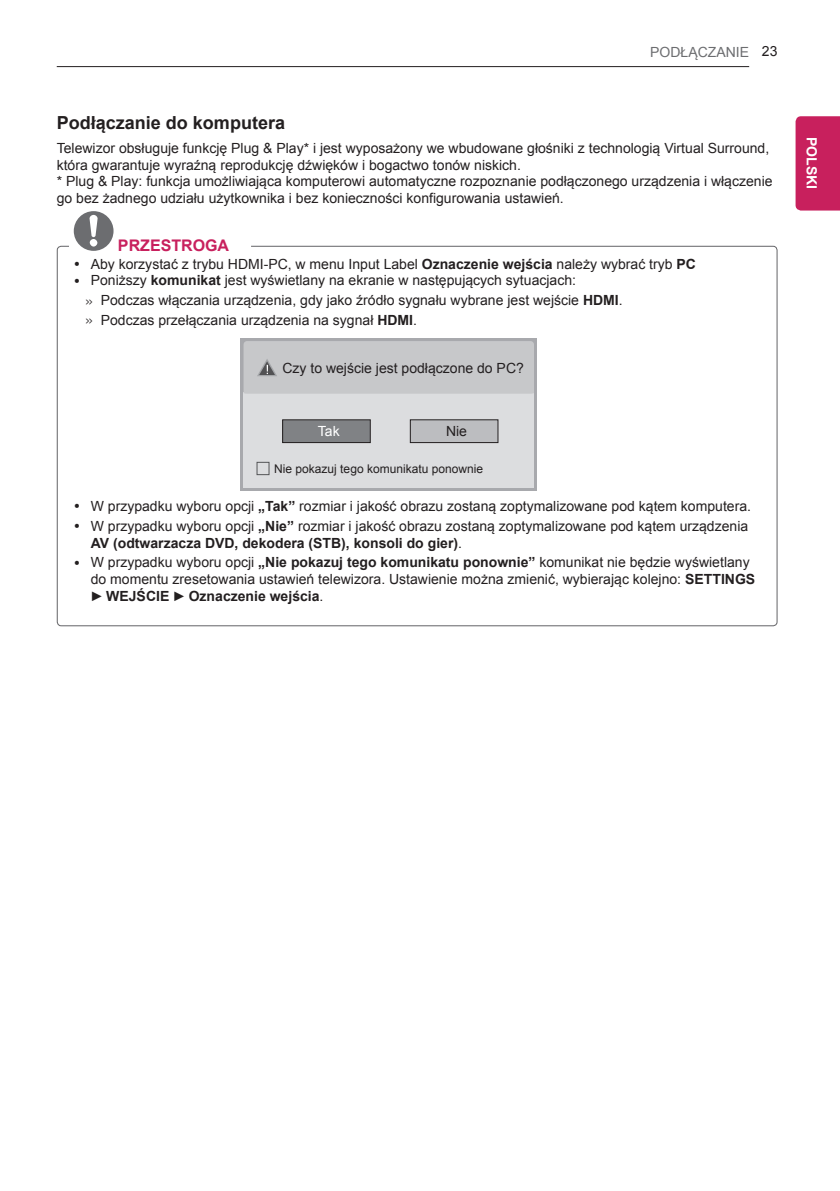
<style>
.page{position:relative;width:840px;height:1191px;background:#fff}
.page>*{position:absolute;margin:0;border:0;box-sizing:border-box;transform-origin:0 0}
._3rd_Title{font:700 18px "Arial";color:#231f20}
.Noti_Title{font:700 16px "Arial";color:#c8205d}
.Body-Bullet{font:14px/16.8px "Arial";color:#231f20}
.Body{font:14px/16.8px "Arial";color:#231f20}
.body-_ta_no_arrow{font:14px "Arial";color:#231f20}
.t1{font:14px "Arial";color:#6c6d70}
.t2{font:700 14px "Arial";color:#fff}
.t3{font:14px "Arial";color:#fff}
.t4{font:12px "Arial";color:#231f20}
.s1{color:#231f20}
.s2{font-weight:700}
.s3{font-family:"Bryant LG"}
.s4{font-family:"Bryant LG";font-weight:700}
</style>
<div class="page">
<div style="left:795px;top:116px;width:44px;height:94px;background:#c8205d"></div>
<hr style="left:57px;top:66px;width:691px;height:1px;background:#231f20">
<svg style="left:74px;top:211px;width:39px;height:40px"></svg>
<div style="left:90px;top:239px;width:7px;height:7px;background:#fff;border-radius:50%"></div>
<div style="left:240px;top:338px;width:297px;height:153px;background:linear-gradient(to right,#a8a9ad,#a8a9ad)"></div>
<div style="left:243px;top:392px;width:290px;height:95px;background:#dcdddf"></div>
<div style="left:243px;top:341px;width:290px;height:53px;background:#c7c8ca"></div>
<div style="left:282px;top:420px;width:88px;height:22px;background:#808285"></div>
<div style="left:282px;top:419px;width:88px;height:24px;border:1px solid #231f20"></div>
<div style="left:410px;top:420px;width:87px;height:22px;background:#bcbdc0"></div>
<div style="left:410px;top:419px;width:88px;height:24px;border:1px solid #231f20"></div>
<div style="left:256px;top:462px;width:13px;height:13px;border:1px solid #57585a"></div>
<p class="t1" style="left:650px;top:43px;width:129px">PODŁĄCZANIE <span class="s1">23</span></p>
<p class="_3rd_Title" style="left:57px;top:111px;width:230px">Podłączanie do komputera</p>
<p class="Body" style="left:57px;top:140px;width:713px">Telewizor obsługuje funkcję Plug &amp; Play* i jest wyposażony we wbudowane głośniki z technologią Virtual Surround, która gwarantuje wyraźną reprodukcję dźwięków i bogactwo tonów niskich.</p>
<p class="Body" style="left:57px;top:173px;width:717px">* Plug &amp; Play: funkcja umożliwiająca komputerowi automatyczne rozpoznanie podłączonego urządzenia i włączenie go bez żadnego udziału użytkownika i bez konieczności konfigurowania ustawień.</p>
<p class="Noti_Title" style="left:118px;top:234px;width:113px">PRZESTROGA</p>
<p class="Body-Bullet" style="left:91px;top:255px;width:606px">Aby korzystać z trybu HDMI-PC, w menu Input Label <span class="s2">Oznaczenie wejścia</span> należy wybrać tryb <span class="s2">PC</span></p>
<p class="Body-Bullet" style="left:91px;top:272px;width:486px">Poniższy <span class="s2">komunikat</span> jest wyświetlany na ekranie w następujących sytuacjach:</p>
<p class="body-_ta_no_arrow" style="left:85px;top:291px;width:539px"><span class="s3">»</span> Podczas włączania urządzenia, gdy jako źródło sygnału wybrane jest wejście <span class="s2">HDMI</span>.</p>
<p class="body-_ta_no_arrow" style="left:85px;top:310px;width:333px"><span class="s3">»</span> Podczas przełączania urządzenia na sygnał <span class="s2">HDMI</span>.</p>
<p class="Body-Bullet" style="left:282px;top:360px;width:243px">Czy to wejście jest podłączone do PC?</p>
<p class="t3" style="left:318px;top:422px;width:23px">Tak</p>
<p class="Body-Bullet" style="left:446px;top:423px;width:22px">Nie</p>
<p class="t4" style="left:274px;top:461px;width:210px">Nie pokazuj tego komunikatu ponownie</p>
<p class="Body-Bullet" style="left:91px;top:498px;width:661px">W przypadku wyboru opcji <span class="s2">„Tak”</span> rozmiar i jakość obrazu zostaną zoptymalizowane pod kątem komputera.</p>
<p class="Body-Bullet" style="left:91px;top:517px;width:658px">W przypadku wyboru opcji <span class="s2">„Nie”</span> rozmiar i jakość obrazu zostaną zoptymalizowane pod kątem urządzenia<br><span class="s2">AV (odtwarzacza DVD, dekodera (STB), konsoli do gier)</span>.</p>
<p class="Body-Bullet" style="left:91px;top:554px;width:665px">W przypadku wyboru opcji <span class="s2">„Nie pokazuj tego komunikatu ponownie”</span> komunikat nie będzie wyświetlany do momentu zresetowania ustawień telewizora. Ustawienie można zmienić, wybierając kolejno: <span class="s2">SETTINGS </span><span class="s4">s</span> <span class="s2">WEJŚCIE</span> <span class="s4">s</span> <span class="s2">Oznaczenie wejścia</span>.</p>
<p class="t2" style="left:820px;top:137px;width:54px;rotate:90deg">POLSKI</p>
</div>
